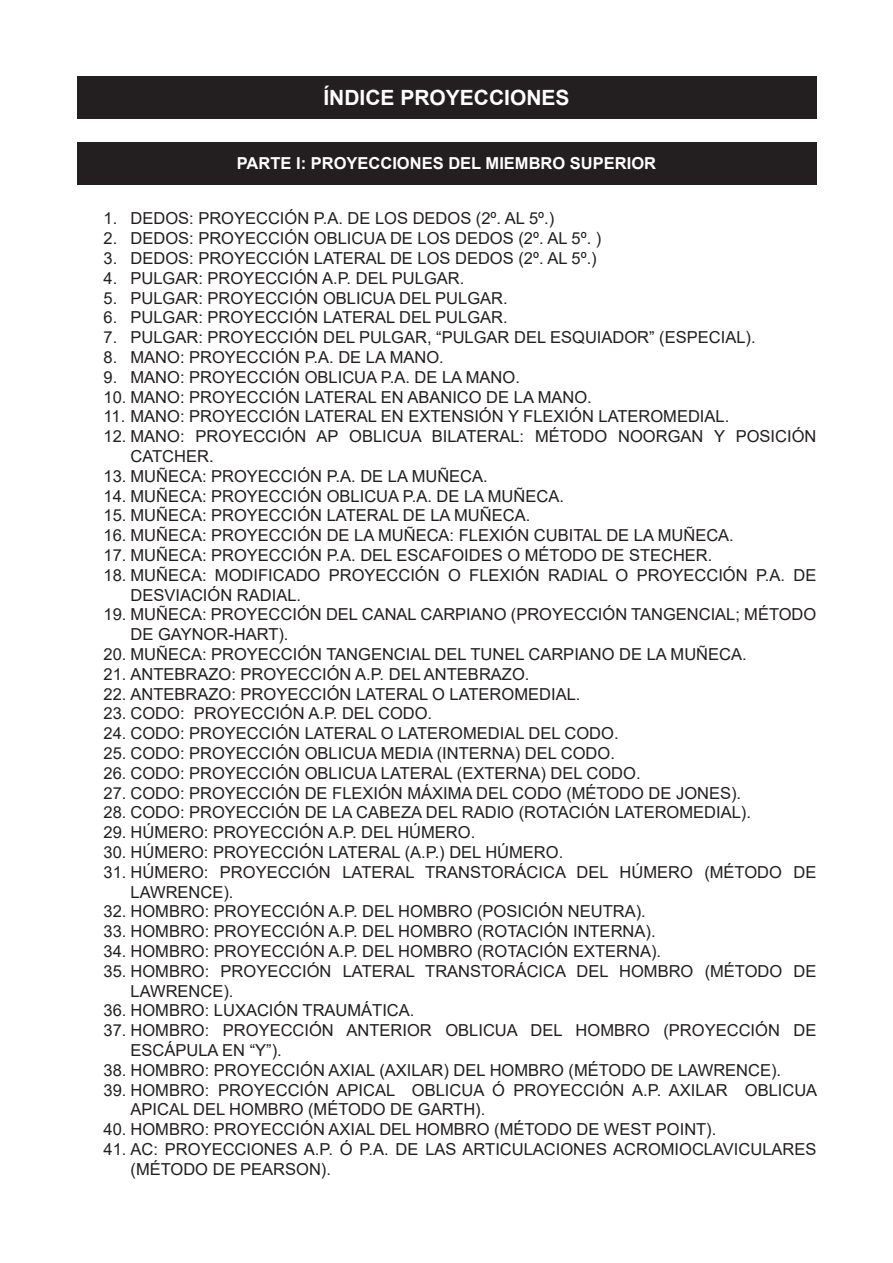
<style>
.page{position:relative;width:893px;height:1263px;background:#fff}
.page>*{position:absolute;margin:0;border:0;box-sizing:border-box;transform-origin:0 0}
.t1{font:700 21px "Arial";color:#fff}
.t2{font:16.5px/19.8px "Arial";color:#231f20}
.t3{font:700 16.5px "Arial";color:#fff}
</style>
<div class="page">
<div style="left:77px;top:77px;width:739px;height:42px;background:#231f20"></div>
<div style="left:77px;top:142px;width:739px;height:43px;background:#231f20"></div>
<p class="t1" style="left:323px;top:83px;width:248px">ÍNDICE PROYECCIONES</p>
<p class="t3" style="left:237px;top:152px;width:421px">PARTE I: PROYECCIONES DEL MIEMBRO SUPERIOR</p>
<p class="t2" style="left:104px;top:208px;width:452px">1. DEDOS: PROYECCIÓN P.A. DE LOS DEDOS (2º. AL 5º.)</p>
<p class="t2" style="left:104px;top:228px;width:499px">2. DEDOS: PROYECCIÓN OBLICUA DE LOS DEDOS (2º. AL 5º. )</p>
<p class="t2" style="left:104px;top:248px;width:495px">3. DEDOS: PROYECCIÓN LATERAL DE LOS DEDOS (2º. AL 5º.)</p>
<p class="t2" style="left:104px;top:268px;width:362px">4. PULGAR: PROYECCIÓN A.P. DEL PULGAR.</p>
<p class="t2" style="left:104px;top:288px;width:406px">5. PULGAR: PROYECCIÓN OBLICUA DEL PULGAR.</p>
<p class="t2" style="left:104px;top:307px;width:406px">6. PULGAR: PROYECCIÓN LATERAL DEL PULGAR.</p>
<p class="t2" style="left:104px;top:327px;width:653px">7. PULGAR: PROYECCIÓN DEL PULGAR, “PULGAR DEL ESQUIADOR” (ESPECIAL).</p>
<p class="t2" style="left:104px;top:347px;width:342px">8. MANO: PROYECCIÓN P.A. DE LA MANO.</p>
<p class="t2" style="left:104px;top:367px;width:418px">9. MANO: PROYECCIÓN OBLICUA P.A. DE LA MANO.</p>
<p class="t2" style="left:104px;top:387px;width:490px">10. MANO: PROYECCIÓN LATERAL EN ABANICO DE LA MANO.</p>
<p class="t2" style="left:104px;top:406px;width:627px">11. MANO: PROYECCIÓN LATERAL EN EXTENSIÓN Y FLEXIÓN LATEROMEDIAL.</p>
<p class="t2" style="left:131px;top:426px;width:687px;text-indent:-27px">12. MANO: PROYECCIÓN AP OBLICUA BILATERAL: MÉTODO NOORGAN Y POSICIÓN<br>CATCHER.</p>
<p class="t2" style="left:104px;top:466px;width:386px">13. MUÑECA: PROYECCIÓN P.A. DE LA MUÑECA.</p>
<p class="t2" style="left:104px;top:486px;width:462px">14. MUÑECA: PROYECCIÓN OBLICUA P.A. DE LA MUÑECA.</p>
<p class="t2" style="left:104px;top:505px;width:428px">15. MUÑECA: PROYECCIÓN LATERAL DE LA MUÑECA.</p>
<p class="t2" style="left:104px;top:525px;width:632px">16. MUÑECA: PROYECCIÓN DE LA MUÑECA: FLEXIÓN CUBITAL DE LA MUÑECA.</p>
<p class="t2" style="left:104px;top:545px;width:610px">17. MUÑECA: PROYECCIÓN P.A. DEL ESCAFOIDES O MÉTODO DE STECHER.</p>
<p class="t2" style="left:131px;top:565px;width:687px;text-indent:-27px">18. MUÑECA: MODIFICADO PROYECCIÓN O FLEXIÓN RADIAL O PROYECCIÓN P.A. DE<br>DESVIACIÓN RADIAL.</p>
<p class="t2" style="left:131px;top:604px;width:687px;text-indent:-27px">19. MUÑECA: PROYECCIÓN DEL CANAL CARPIANO (PROYECCIÓN TANGENCIAL; MÉTODO<br>DE GAYNOR-HART).</p>
<p class="t2" style="left:104px;top:644px;width:645px">20. MUÑECA: PROYECCIÓN TANGENCIAL DEL TUNEL CARPIANO DE LA MUÑECA.</p>
<p class="t2" style="left:104px;top:664px;width:427px">21. ANTEBRAZO: PROYECCIÓN A.P. DEL ANTEBRAZO.</p>
<p class="t2" style="left:104px;top:684px;width:478px">22. ANTEBRAZO: PROYECCIÓN LATERAL O LATEROMEDIAL.</p>
<p class="t2" style="left:104px;top:703px;width:330px">23. CODO: PROYECCIÓN A.P. DEL CODO.</p>
<p class="t2" style="left:104px;top:723px;width:517px">24. CODO: PROYECCIÓN LATERAL O LATEROMEDIAL DEL CODO.</p>
<p class="t2" style="left:104px;top:743px;width:513px">25. CODO: PROYECCIÓN OBLICUA MEDIA (INTERNA) DEL CODO.</p>
<p class="t2" style="left:104px;top:763px;width:539px">26. CODO: PROYECCIÓN OBLICUA LATERAL (EXTERNA) DEL CODO.</p>
<p class="t2" style="left:104px;top:783px;width:639px">27. CODO: PROYECCIÓN DE FLEXIÓN MÁXIMA DEL CODO (MÉTODO DE JONES).</p>
<p class="t2" style="left:104px;top:802px;width:649px">28. CODO: PROYECCIÓN DE LA CABEZA DEL RADIO (ROTACIÓN LATEROMEDIAL).</p>
<p class="t2" style="left:104px;top:822px;width:373px">29. HÚMERO: PROYECCIÓN A.P. DEL HÚMERO.</p>
<p class="t2" style="left:104px;top:842px;width:461px">30. HÚMERO: PROYECCIÓN LATERAL (A.P.) DEL HÚMERO.</p>
<p class="t2" style="left:131px;top:862px;width:687px;text-indent:-27px">31. HÚMERO: PROYECCIÓN LATERAL TRANSTORÁCICA DEL HÚMERO (MÉTODO DE<br>LAWRENCE).</p>
<p class="t2" style="left:104px;top:901px;width:544px">32. HOMBRO: PROYECCIÓN A.P. DEL HOMBRO (POSICIÓN NEUTRA).</p>
<p class="t2" style="left:104px;top:921px;width:553px">33. HOMBRO: PROYECCIÓN A.P. DEL HOMBRO (ROTACIÓN INTERNA).</p>
<p class="t2" style="left:104px;top:941px;width:559px">34. HOMBRO: PROYECCIÓN A.P. DEL HOMBRO (ROTACIÓN EXTERNA).</p>
<p class="t2" style="left:131px;top:961px;width:687px;text-indent:-27px">35. HOMBRO: PROYECCIÓN LATERAL TRANSTORÁCICA DEL HOMBRO (MÉTODO DE<br>LAWRENCE).</p>
<p class="t2" style="left:104px;top:1000px;width:312px">36. HOMBRO: LUXACIÓN TRAUMÁTICA.</p>
<p class="t2" style="left:131px;top:1020px;width:687px;text-indent:-27px">37. HOMBRO: PROYECCIÓN ANTERIOR OBLICUA DEL HOMBRO (PROYECCIÓN DE<br>ESCÁPULA EN “Y”).</p>
<p class="t2" style="left:104px;top:1060px;width:679px">38. HOMBRO: PROYECCIÓN AXIAL (AXILAR) DEL HOMBRO (MÉTODO DE LAWRENCE).</p>
<p class="t2" style="left:131px;top:1080px;width:688px;text-indent:-27px">39. HOMBRO: PROYECCIÓN APICAL OBLICUA Ó PROYECCIÓN A.P. AXILAR OBLICUA<br>APICAL DEL HOMBRO (MÉTODO DE GARTH).</p>
<p class="t2" style="left:104px;top:1119px;width:614px">40. HOMBRO: PROYECCIÓN AXIAL DEL HOMBRO (MÉTODO DE WEST POINT).</p>
<p class="t2" style="left:131px;top:1139px;width:687px;text-indent:-27px">41. AC: PROYECCIONES A.P. Ó P.A. DE LAS ARTICULACIONES ACROMIOCLAVICULARES (MÉTODO DE PEARSON).</p>
</div>
